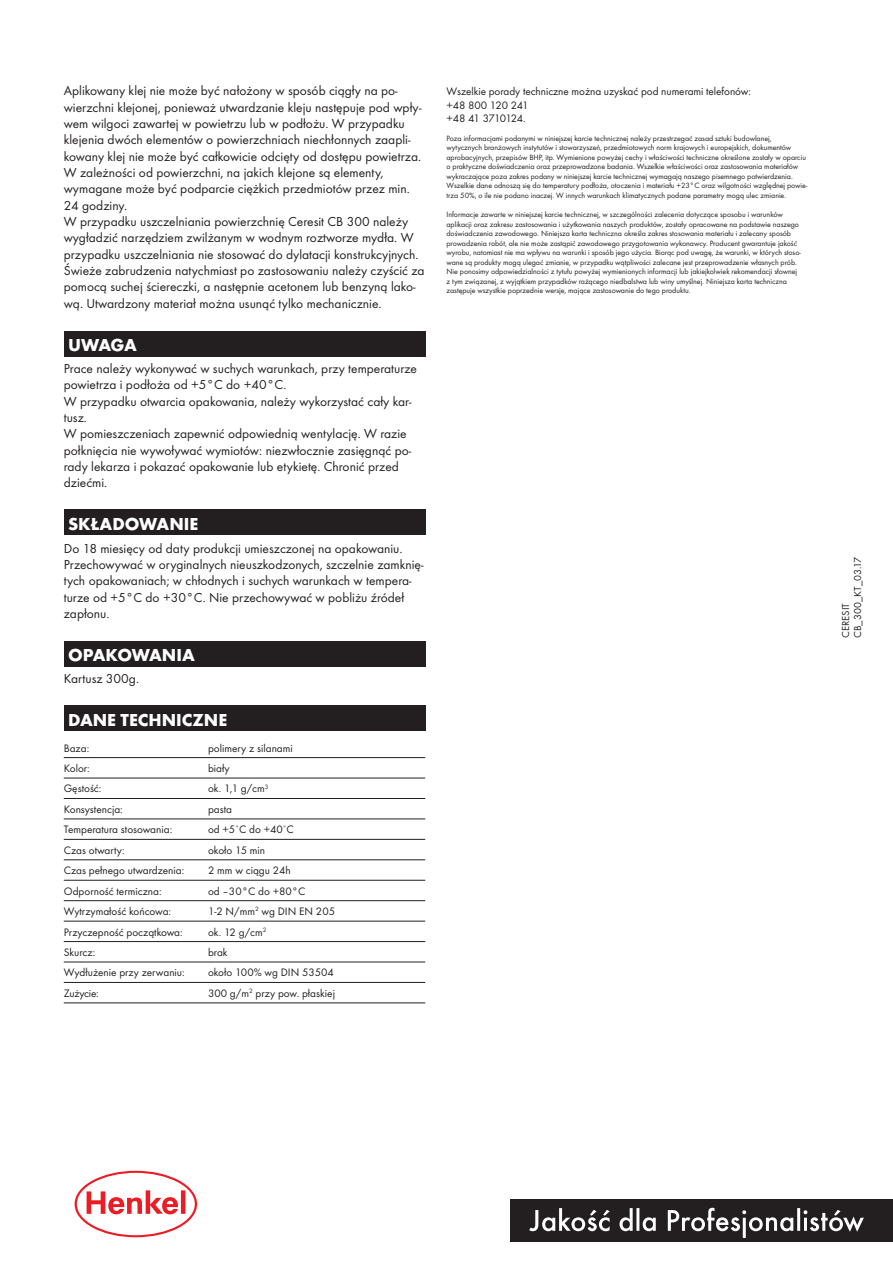
<style>
.page{position:relative;width:893px;height:1263px;background:#fff}
.page>*{position:absolute;margin:0;border:0;box-sizing:border-box;transform-origin:0 0}
.t1{font:700 18px "Futura TCE";color:#fff}
.t2{font:13.5px/16.4px "Futura TCE";color:#231f20}
.t3{font:11.25px/13.5px "Futura TCE";color:#231f20}
.t4{font:11.25px "Futura TCE";letter-spacing:-.02em;color:#231f20}
.t5{font:10.5px/12px "Futura TCE";color:#231f20}
.t6{font:7.95px/9.6px "Futura TCE";letter-spacing:-.005em;color:#231f20}
</style>
<div class="page">
<svg style="left:75px;top:1171px;width:122px;height:66px"></svg>
<div style="left:510px;top:1199px;width:383px;height:43px;background:#231f20"></div>
<svg style="left:529px;top:1208px;width:335px;height:30px"></svg>
<div style="left:64px;top:331px;width:361px;height:26px;background:#231f20"></div>
<div style="left:64px;top:510px;width:361px;height:25px;background:#231f20"></div>
<div style="left:64px;top:641px;width:361px;height:26px;background:#231f20"></div>
<div style="left:64px;top:706px;width:361px;height:25px;background:#231f20"></div>
<hr style="left:64px;top:757px;width:361px;height:1px;background:#231f20">
<hr style="left:64px;top:778px;width:361px;height:1px;background:#231f20">
<hr style="left:64px;top:798px;width:361px;height:1px;background:#231f20">
<hr style="left:64px;top:819px;width:361px;height:1px;background:#231f20">
<hr style="left:64px;top:839px;width:361px;height:1px;background:#231f20">
<hr style="left:64px;top:859px;width:361px;height:1px;background:#231f20">
<hr style="left:64px;top:880px;width:361px;height:1px;background:#231f20">
<hr style="left:64px;top:900px;width:361px;height:1px;background:#231f20">
<hr style="left:64px;top:921px;width:361px;height:1px;background:#231f20">
<hr style="left:64px;top:941px;width:361px;height:1px;background:#231f20">
<hr style="left:64px;top:962px;width:361px;height:1px;background:#231f20">
<hr style="left:64px;top:982px;width:361px;height:1px;background:#231f20">
<hr style="left:64px;top:1003px;width:361px;height:1px;background:#231f20">
<p class="t2" style="left:64px;top:83px;width:362px">Aplikowany klej nie może być nałożony w sposób ciągły na po&shy;wierzchni klejonej, ponieważ utwardzanie kleju następuje pod wpły&shy;wem wilgoci zawartej w powietrzu lub w podłożu. W przypadku klejenia dwóch elementów o powierzchniach niechłonnych zaapli&shy;kowany klej nie może być całkowicie odcięty od dostępu powietrza.<br>W zależności od powierzchni, na jakich klejone są elementy, wymagane może być podparcie ciężkich przedmiotów przez min.<br>24 godziny.<br>W przypadku uszczelniania powierzchnię Ceresit CB 300 należy wygładzić narzędziem zwilżanym w wodnym roztworze mydła. W przypadku uszczelniania nie stosować do dylatacji konstrukcyjnych.<br>Świeże zabrudzenia natychmiast po zastosowaniu należy czyścić za pomocą suchej ściereczki, a następnie acetonem lub benzyną lako&shy;wą. Utwardzony materiał można usunąć tylko mechanicznie.</p>
<h1 class="t1" style="left:68px;top:338px;width:70px">UWAGA</h1>
<p class="t2" style="left:64px;top:361px;width:355px">Prace należy wykonywać w suchych warunkach, przy temperaturze powietrza i podłoża od +5°C do +40°C.<br>W przypadku otwarcia opakowania, należy wykorzystać cały kar&shy;tusz.<br>W pomieszczeniach zapewnić odpowiednią wentylację. W razie połknięcia nie wywoływać wymiotów: niezwłocznie zasięgnąć po&shy;rady lekarza i pokazać opakowanie lub etykietę. Chronić przed dziećmi.</p>
<h1 class="t1" style="left:68px;top:516px;width:132px">SKŁADOWANIE</h1>
<p class="t2" style="left:64px;top:541px;width:361px">Do 18 miesięcy od daty produkcji umieszczonej na opakowaniu.<br>Przechowywać w oryginalnych nieuszkodzonych, szczelnie zamknię&shy;tych opakowaniach; w chłodnych i suchych warunkach w tempera&shy;turze od +5°C do +30°C. Nie przechowywać w pobliżu źródeł zapłonu.</p>
<h1 class="t1" style="left:68px;top:648px;width:128px">OPAKOWANIA</h1>
<h2 class="t2" style="left:64px;top:671px;width:77px">Kartusz 300g.</h2>
<h1 class="t1" style="left:68px;top:712px;width:161px">DANE TECHNICZNE</h1>
<h3 class="t3" style="left:64px;top:742px;width:27px">Baza:</h3>
<h3 class="t3" style="left:208px;top:742px;width:86px">polimery z silanami</h3>
<h3 class="t3" style="left:64px;top:762px;width:28px">Kolor:</h3>
<h3 class="t3" style="left:208px;top:762px;width:23px">biały</h3>
<h3 class="t3" style="left:64px;top:782px;width:39px">Gęstość:</h3>
<h3 class="t3" style="left:208px;top:782px;width:62px">ok. 1,1 g/cm<sup>3</sup></h3>
<h3 class="t3" style="left:64px;top:803px;width:61px">Konsystencja:</h3>
<h3 class="t3" style="left:208px;top:803px;width:26px">pasta</h3>
<h3 class="t3" style="left:64px;top:823px;width:110px">Temperatura stosowania:</h3>
<h3 class="t3" style="left:208px;top:823px;width:87px">od +5<sup>°</sup>C do +40<sup>°</sup>C</h3>
<h3 class="t3" style="left:64px;top:844px;width:62px">Czas otwarty:</h3>
<h3 class="t3" style="left:208px;top:844px;width:59px">około 15 min</h3>
<h3 class="t3" style="left:64px;top:864px;width:122px">Czas pełnego utwardzenia:</h3>
<h3 class="t3" style="left:208px;top:864px;width:84px">2 mm w ciągu 24h</h3>
<h3 class="t3" style="left:64px;top:885px;width:99px">Odporność termiczna:</h3>
<h3 class="t3" style="left:208px;top:885px;width:99px">od –30°C do +80°C</h3>
<h3 class="t3" style="left:64px;top:905px;width:109px">Wytrzymałość końcowa:</h3>
<h3 class="t3" style="left:208px;top:905px;width:129px">1-2 N/mm<sup>2</sup> wg DIN EN 205</h3>
<h3 class="t3" style="left:64px;top:926px;width:120px">Przyczepność początkowa:</h3>
<h3 class="t3" style="left:208px;top:926px;width:60px">ok. 12 g/cm<sup>2</sup></h3>
<h3 class="t3" style="left:64px;top:946px;width:33px">Skurcz:</h3>
<h3 class="t3" style="left:208px;top:946px;width:21px">brak</h3>
<h3 class="t3" style="left:64px;top:966px;width:122px">Wydłużenie przy zerwaniu:</h3>
<h3 class="t3" style="left:208px;top:966px;width:127px">około 100% wg DIN 53504</h3>
<h3 class="t4" style="left:64px;top:988px;width:36px">Zużycie:</h3>
<h3 class="t3" style="left:208px;top:987px;width:128px">300 g/m<sup>2</sup> przy pow. płaskiej</h3>
<h3 class="t3" style="left:446px;top:85px;width:306px">Wszelkie porady techniczne można uzyskać pod numerami telefonów: +48 800 120 241<br>+48 41 3710124.</h3>
<p class="t6" style="left:446px;top:134px;width:362px">Poza informacjami podanymi w niniejszej karcie technicznej należy przestrzegać zasad sztuki budowlanej, wytycznych branżowych instytutów i stowarzyszeń, przedmiotowych norm krajowych i europejskich, dokumentów aprobacyjnych, przepisów BHP, itp. Wymienione powyżej cechy i właściwości techniczne określone zostały w oparciu o praktyczne doświadczenia oraz przeprowadzone badania. Wszelkie właściwości oraz zastosowania materiałów wykraczające poza zakres podany w niniejszej karcie technicznej wymagają naszego pisemnego potwierdzenia.<br>Wszelkie dane odnoszą się do temperatury podłoża, otoczenia i materiału +23°C oraz wilgotności względnej powie&shy;trza 50%, o ile nie podano inaczej. W innych warunkach klimatycznych podane parametry mogą ulec zmianie.</p>
<p class="t6" style="left:446px;top:210px;width:356px">Informacje zawarte w niniejszej karcie technicznej, w szczególności zalecenia dotyczące sposobu i warunków aplikacji oraz zakresu zastosowania i użytkowania naszych produktów, zostały opracowane na podstawie naszego doświadczenia zawodowego. Niniejsza karta techniczna określa zakres stosowania materiału i zalecany sposób prowadzenia robót, ale nie może zastąpić zawodowego przygotowania wykonawcy. Producent gwarantuje jakość wyrobu, natomiast nie ma wpływu na warunki i sposób jego użycia. Biorąc pod uwagę, że warunki, w których stoso&shy;wane są produkty mogą ulegać zmianie, w przypadku wątpliwości zalecane jest przeprowadzenie własnych prób.<br>Nie ponosimy odpowiedzialności z tytułu powyżej wymienionych informacji lub jakiejkolwiek rekomendacji słownej z tym związanej, z wyjątkiem przypadków rażącego niedbalstwa lub winy umyślnej. Niniejsza karta techniczna zastępuje wszystkie poprzednie wersje, mające zastosowanie do tego produktu.</p>
<h3 class="t5" style="left:840px;top:638px;width:83px;rotate:-90deg">CERESIT<br>CB_300_KT_03.17</h3>
</div>
